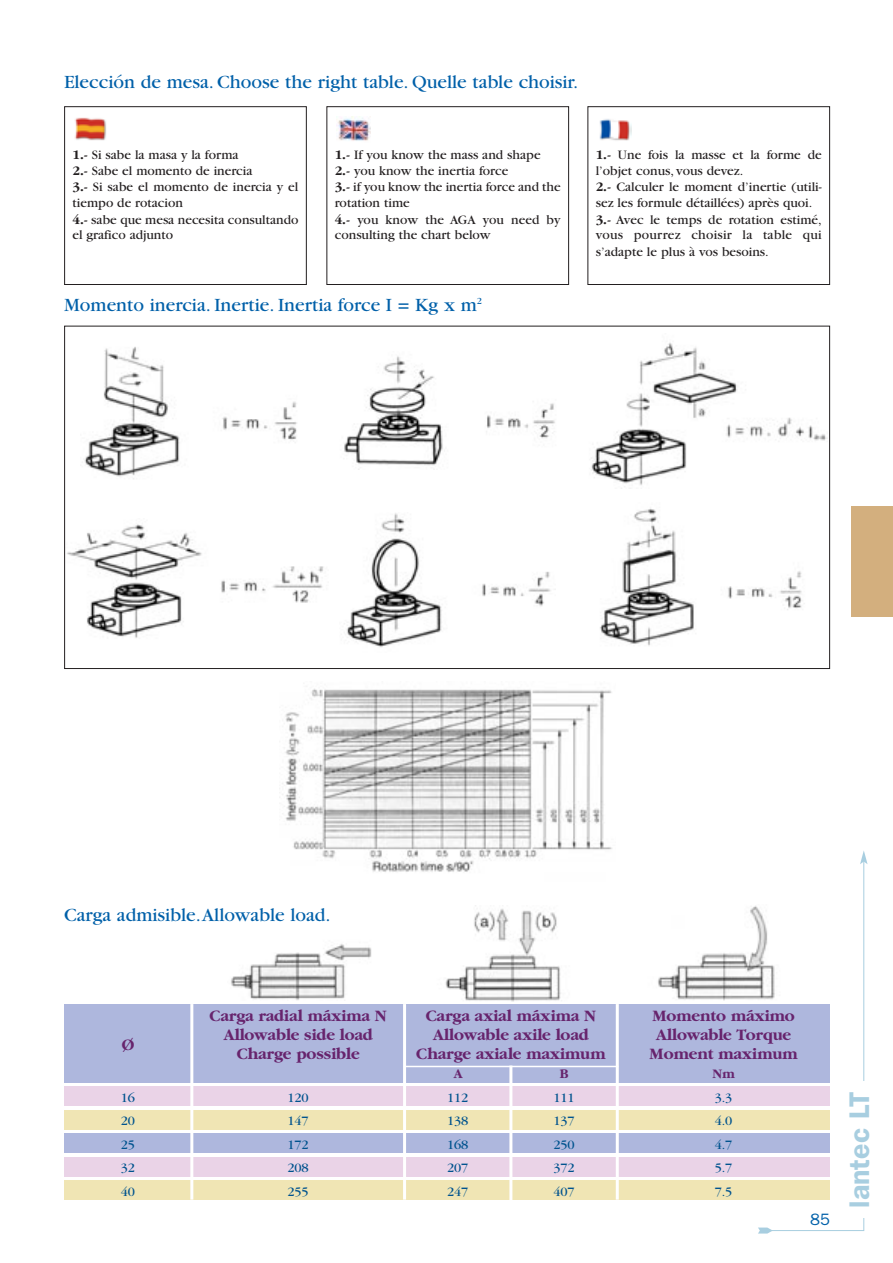
<style>
.page{position:relative;width:893px;height:1263px;background:#fff}
.page>*{position:absolute;margin:0;border:0;box-sizing:border-box;transform-origin:0 0}
.t1{font:600 28.5px "Franklin Gothic";color:#a8cee0}
.t2{font:19.5px "Garamond";color:#0060a9}
.t3{font:700 16.5px "Garamond";letter-spacing:-.01em;color:#67246d}
.t4{font:16.5px "Franklin Gothic";color:#0060a9}
.t5{font:13.5px/16px "Garamond";color:#231f20}
.t6{font:13.5px "Garamond";letter-spacing:-.01em;color:#00538e}
.t7{font:700 13.5px "Garamond";color:#67246d}
.s1{font-weight:700}
</style>
<div class="page">
<svg style="left:758px;top:851px;width:109px;height:383px"></svg>
<div style="left:840px;top:1082px;width:43px;height:136px;background:#fff"></div>
<div style="left:851px;top:506px;width:41px;height:111px;background:#d3af7e"></div>
<img style="left:74px;top:117px;width:32px;height:24px">
<div style="left:64px;top:106px;width:243px;height:179px;border:1px solid #231f20"></div>
<img style="left:336px;top:116px;width:34px;height:25px">
<div style="left:326px;top:106px;width:243px;height:179px;border:1px solid #231f20"></div>
<img style="left:599px;top:119px;width:32px;height:22px">
<div style="left:587px;top:106px;width:243px;height:179px;border:1px solid #231f20"></div>
<img style="left:344px;top:356px;width:211px;height:114px">
<img style="left:591px;top:342px;width:236px;height:143px">
<img style="left:344px;top:513px;width:207px;height:135px">
<img style="left:600px;top:508px;width:202px;height:138px">
<img style="left:282px;top:688px;width:330px;height:184px">
<img style="left:67px;top:524px;width:257px;height:114px">
<img style="left:84px;top:347px;width:213px;height:132px">
<div style="left:64px;top:1004px;width:766px;height:79px;background:#aeb7dd"></div>
<div style="left:64px;top:1087px;width:766px;height:19px;background:#ead3e7"></div>
<div style="left:64px;top:1110px;width:766px;height:19px;background:#f0e5b4"></div>
<div style="left:64px;top:1134px;width:766px;height:19px;background:#aeb7dd"></div>
<div style="left:64px;top:1157px;width:766px;height:19px;background:#ead3e7"></div>
<div style="left:64px;top:1181px;width:766px;height:19px;background:#f0e5b4"></div>
<img style="left:231px;top:944px;width:141px;height:56px">
<img style="left:445px;top:908px;width:116px;height:94px">
<img style="left:658px;top:905px;width:135px;height:96px">
<hr style="left:190px;top:1004px;width:3px;height:196px;background:#fff">
<hr style="left:403px;top:1004px;width:3px;height:196px;background:#fff">
<hr style="left:509px;top:1066px;width:3px;height:141px;background:#fff">
<hr style="left:615px;top:1004px;width:3px;height:196px;background:#fff">
<hr style="left:405px;top:1066px;width:213px;height:1px;background:#fff">
<h2 class="t2" style="left:64px;top:74px;width:515px">Elección de mesa. Choose the right table. Quelle table choisir.</h2>
<p class="t5" style="left:72px;top:148px;width:227px"><span class="s1">1.-</span> Si sabe la masa y la forma<br><span class="s1">2.-</span> Sabe el momento de inercia<br><span class="s1">3.-</span> Si sabe el momento de inercia y el tiempo de rotacion<br><span class="s1">4.-</span> sabe que mesa necesita consultando el grafico adjunto</p>
<p class="t5" style="left:335px;top:148px;width:227px"><span class="s1">1.-</span> If you know the mass and shape<br><span class="s1">2.-</span> you know the inertia force<br><span class="s1">3.-</span> if you know the inertia force and the rotation time<br><span class="s1">4.-</span> you know the AGA you need by consulting the chart below</p>
<p class="t5" style="left:595px;top:148px;width:227px"><span class="s1">1.-</span> Une fois la masse et la forme de l’objet conus, vous devez.<br><span class="s1">2.-</span> Calculer le moment d’inertie (utili&shy;sez les formule détaillées) après quoi.<br><span class="s1">3.-</span> Avec le temps de rotation estimé, vous pourrez choisir la table qui s’adapte le plus à vos besoins.</p>
<h2 class="t2" style="left:64px;top:297px;width:419px">Momento inercia. Inertie. Inertia force I = Kg x m<sup>2</sup></h2>
<h2 class="t2" style="left:64px;top:907px;width:268px">Carga admisible.Allowable load.</h2>
<p class="t3" style="left:122px;top:1038px;width:14px">Ø</p>
<p class="t3" style="left:210px;top:1009px;width:179px">Carga radial máxima N</p>
<p class="t3" style="left:426px;top:1009px;width:171px">Carga axial máxima N</p>
<p class="t3" style="left:652px;top:1009px;width:144px">Momento máximo</p>
<p class="t3" style="left:224px;top:1028px;width:151px">Allowable side load</p>
<p class="t3" style="left:433px;top:1028px;width:157px">Allowable axile load</p>
<p class="t3" style="left:656px;top:1028px;width:136px">Allowable Torque</p>
<p class="t3" style="left:237px;top:1047px;width:124px">Charge possible</p>
<p class="t3" style="left:416px;top:1047px;width:191px">Charge axiale maximum</p>
<p class="t3" style="left:649px;top:1047px;width:149px">Moment maximum</p>
<p class="t7" style="left:453px;top:1069px;width:10px">A</p>
<p class="t7" style="left:559px;top:1069px;width:10px">B</p>
<p class="t7" style="left:712px;top:1069px;width:24px">Nm</p>
<p class="t6" style="left:121px;top:1092px;width:16px">16</p>
<p class="t6" style="left:287px;top:1092px;width:23px">120</p>
<p class="t6" style="left:447px;top:1092px;width:23px">112</p>
<p class="t6" style="left:553px;top:1092px;width:23px">111</p>
<p class="t6" style="left:714px;top:1092px;width:19px">3.3</p>
<p class="t6" style="left:121px;top:1116px;width:16px">20</p>
<p class="t6" style="left:287px;top:1116px;width:23px">147</p>
<p class="t6" style="left:447px;top:1116px;width:23px">138</p>
<p class="t6" style="left:553px;top:1116px;width:23px">137</p>
<p class="t6" style="left:714px;top:1116px;width:19px">4.0</p>
<p class="t6" style="left:121px;top:1139px;width:16px">25</p>
<p class="t6" style="left:287px;top:1139px;width:23px">172</p>
<p class="t6" style="left:447px;top:1139px;width:23px">168</p>
<p class="t6" style="left:553px;top:1139px;width:23px">250</p>
<p class="t6" style="left:714px;top:1139px;width:19px">4.7</p>
<p class="t6" style="left:121px;top:1163px;width:16px">32</p>
<p class="t6" style="left:287px;top:1163px;width:23px">208</p>
<p class="t6" style="left:447px;top:1163px;width:23px">207</p>
<p class="t6" style="left:553px;top:1163px;width:23px">372</p>
<p class="t6" style="left:714px;top:1163px;width:19px">5.7</p>
<p class="t6" style="left:121px;top:1186px;width:16px">40</p>
<p class="t6" style="left:287px;top:1186px;width:23px">255</p>
<p class="t6" style="left:447px;top:1186px;width:23px">247</p>
<p class="t6" style="left:553px;top:1186px;width:23px">407</p>
<p class="t6" style="left:714px;top:1186px;width:19px">7.5</p>
<p class="t4" style="left:810px;top:1213px;width:21px">85</p>
<h1 class="t1" style="left:848px;top:1208px;width:118px;rotate:-90deg">lantec LT</h1>
</div>
